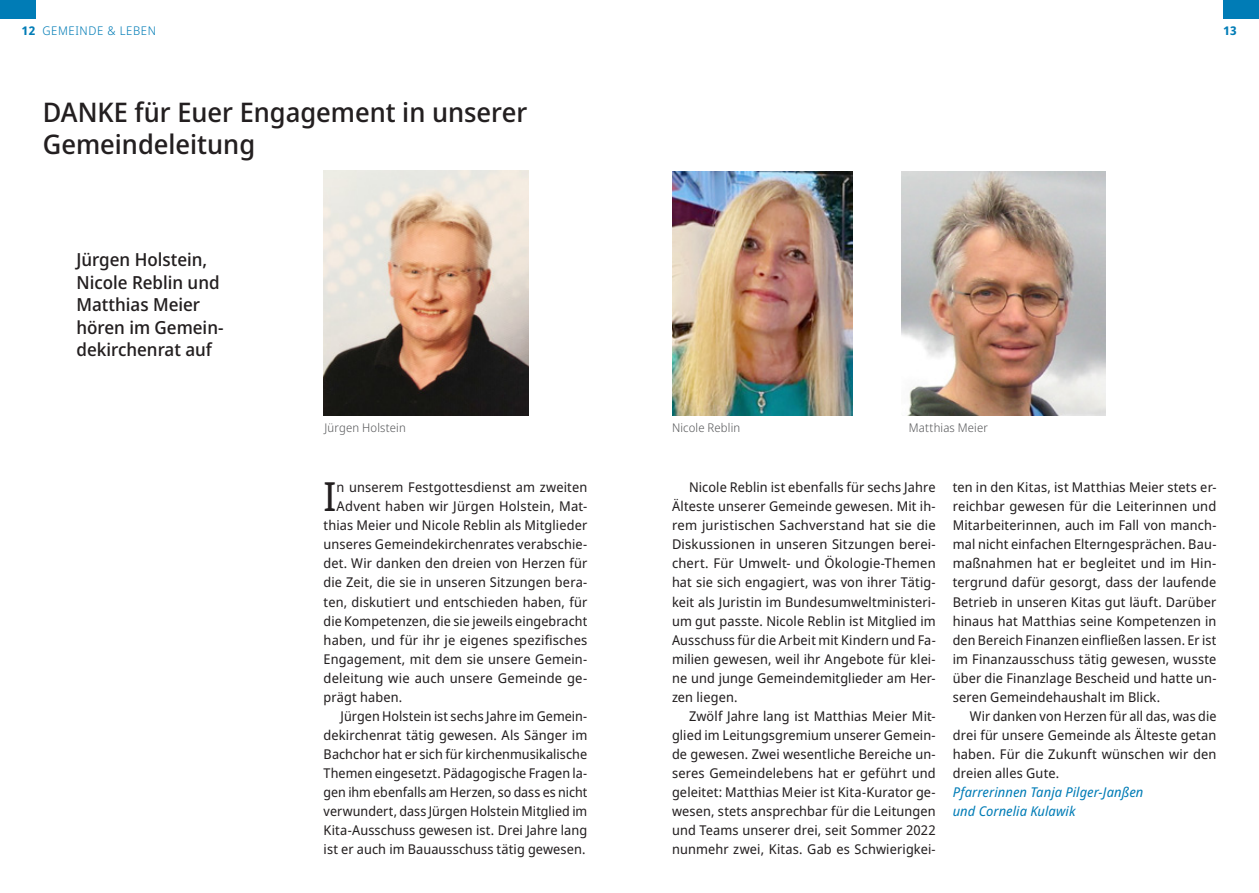
<style>
.page{position:relative;width:1259px;height:893px;background:#fff}
.page>*{position:absolute;margin:0;border:0;box-sizing:border-box;transform-origin:0 0}
.Fließt_Initiale{font:40.2px "Noto Sans Display";color:#231f20}
.ÜberschriftGroß{font:500 27px/31.5px "Noto Sans Display";color:#231f20}
.ÜberschirftKlein{font:500 18px/22.5px "Noto Sans Display";color:#231f20}
.Fließtext_Einzug{font:13.5px/19px "Noto Sans Display";letter-spacing:.01em;color:#231f20;text-align:justify}
.Fließt_Initiale-2{font:13.5px "Noto Sans Display";letter-spacing:.01em;color:#231f20}
.Autoren{font:italic 13.5px/19px "Noto Sans Display";letter-spacing:.01em;color:#007cb6}
.Bilderunterschrift{font:300 12px "Noto Sans Display";letter-spacing:.015em;color:#57585a}
.Rubrik{font:300 12px "Noto Sans Display";letter-spacing:.05em;color:#007cb6}
.t1{font:700 12px "Noto Sans Display";color:#007cb6}
.s1{font-weight:700}
</style>
<div class="page">
<div style="left:0;top:0;width:35px;height:19px;background:#007cb6"></div>
<div style="left:1223px;top:0;width:36px;height:19px;background:#007cb6"></div>
<img style="left:672px;top:171px;width:180px;height:245px">
<img style="left:901px;top:171px;width:205px;height:245px">
<img style="left:324px;top:170px;width:205px;height:246px">
<p class="Rubrik" style="left:22px;top:22px;width:135px"><span class="s1">12</span> GEMEINDE &amp; LEBEN</p>
<p class="t1" style="left:1223px;top:22px;width:15px">13</p>
<p class="ÜberschriftGroß" style="left:43px;top:97px;width:486px">DANKE für Euer Engagement in unserer<br>Gemeindeleitung</p>
<p class="ÜberschirftKlein" style="left:76px;top:249px;width:149px">Jürgen Holstein,<br>Nicole Reblin und<br>Matthias Meier hören im Gemein&shy;dekirchenrat auf</p>
<p class="Bilderunterschrift" style="left:324px;top:419px;width:83px">Jürgen Holstein</p>
<p class="Bilderunterschrift" style="left:672px;top:419px;width:70px">Nicole Reblin</p>
<p class="Bilderunterschrift" style="left:908px;top:419px;width:81px">Matthias Meier</p>
<p class="Fließt_Initiale" style="left:324px;top:468px;width:14px">I</p>
<p class="Fließt_Initiale-2" style="left:336px;top:478px;width:252px">n unserem Festgottesdienst am zweiten</p>
<p class="Fließt_Initiale-2" style="left:336px;top:497px;width:252px">Advent haben wir Jürgen Holstein, Mat-</p>
<p class="Fließt_Initiale-2" style="left:324px;top:516px;width:265px">thias Meier und Nicole Reblin als Mitglieder</p>
<p class="Fließt_Initiale-2" style="left:324px;top:535px;width:265px">unseres Gemeindekirchenrates verabschie-</p>
<p class="Fließt_Initiale-2" style="left:324px;top:554px;width:265px">det. Wir danken den dreien von Herzen für</p>
<p class="Fließt_Initiale-2" style="left:324px;top:573px;width:265px">die Zeit, die sie in unseren Sitzungen bera-</p>
<p class="Fließt_Initiale-2" style="left:324px;top:592px;width:265px">ten, diskutiert und entschieden haben, für</p>
<p class="Fließt_Initiale-2" style="left:324px;top:611px;width:265px">die Kompetenzen, die sie jeweils eingebracht</p>
<p class="Fließt_Initiale-2" style="left:324px;top:630px;width:265px">haben, und für ihr je eigenes spezifisches</p>
<p class="Fließt_Initiale-2" style="left:324px;top:649px;width:265px">Engagement, mit dem sie unsere Gemein-</p>
<p class="Fließt_Initiale-2" style="left:324px;top:668px;width:265px">deleitung wie auch unsere Gemeinde ge-</p>
<p class="Fließt_Initiale-2" style="left:324px;top:687px;width:80px">prägt haben.</p>
<p class="Fließtext_Einzug" style="left:324px;top:707px;width:265px;text-indent:17px">Jürgen Holstein ist sechs Jahre im Gemein&shy;dekirchenrat tätig gewesen. Als Sänger im Bachchor hat er sich für kirchenmusikalische Themen eingesetzt. Pädagogische Fragen la&shy;gen ihm ebenfalls am Herzen, so dass es nicht verwundert, dass Jürgen Holstein Mitglied im Kita-Ausschuss gewesen ist. Drei Jahre lang ist er auch im Bauausschuss tätig gewesen.</p>
<p class="Fließtext_Einzug" style="left:672px;top:478px;width:265px;text-indent:17px">Nicole Reblin ist ebenfalls für sechs Jahre Älteste unserer Gemeinde gewesen. Mit ih&shy;rem juristischen Sachverstand hat sie die Diskussionen in unseren Sitzungen berei&shy;chert. Für Umwelt- und Ökologie-Themen hat sie sich engagiert, was von ihrer Tätig&shy;keit als Juristin im Bundesumweltministeri&shy;um gut passte. Nicole Reblin ist Mitglied im Ausschuss für die Arbeit mit Kindern und Fa&shy;milien gewesen, weil ihr Angebote für klei&shy;ne und junge Gemeindemitglieder am Her&shy;zen liegen.</p>
<p class="Fließtext_Einzug" style="left:672px;top:707px;width:265px;text-indent:17px">Zwölf Jahre lang ist Matthias Meier Mit&shy;glied im Leitungsgremium unserer Gemein&shy;de gewesen. Zwei wesentliche Bereiche un&shy;seres Gemeindelebens hat er geführt und geleitet: Matthias Meier ist Kita-Kurator ge&shy;wesen, stets ansprechbar für die Leitungen und Teams unserer drei, seit Sommer 2022 nunmehr zwei, Kitas. Gab es Schwierigkei-</p>
<p class="Fließtext_Einzug" style="left:952px;top:478px;width:265px">ten in den Kitas, ist Matthias Meier stets er&shy;reichbar gewesen für die Leiterinnen und Mitarbeiterinnen, auch im Fall von manch&shy;mal nicht einfachen Elterngesprächen. Bau&shy;maßnahmen hat er begleitet und im Hin&shy;tergrund dafür gesorgt, dass der laufende Betrieb in unseren Kitas gut läuft. Darüber hinaus hat Matthias seine Kompetenzen in den Bereich Finanzen einfließen lassen. Er ist im Finanzausschuss tätig gewesen, wusste über die Finanzlage Bescheid und hatte un&shy;seren Gemeindehaushalt im Blick.</p>
<p class="Fließtext_Einzug" style="left:952px;top:707px;width:265px;text-indent:17px">Wir danken von Herzen für all das, was die drei für unsere Gemeinde als Älteste getan haben. Für die Zukunft wünschen wir den dreien alles Gute.</p>
<p class="Autoren" style="left:952px;top:783px;width:192px">Pfarrerinnen Tanja Pilger-Janßen und Cornelia Kulawik</p>
</div>
